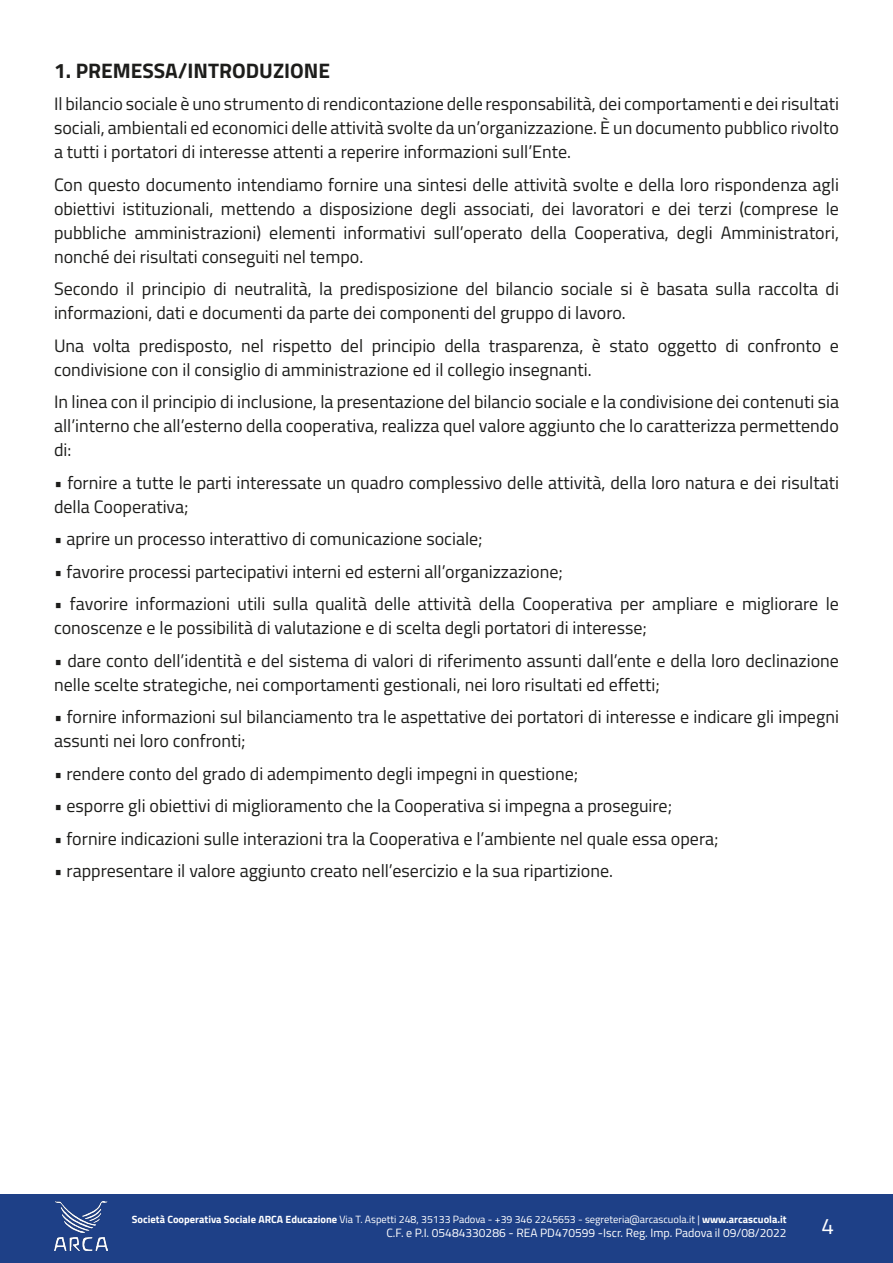
<style>
.page{position:relative;width:893px;height:1263px;background:#fff}
.page>*{position:absolute;margin:0;border:0;box-sizing:border-box;transform-origin:0 0}
.t1{font:22.5px "Titillium Web";color:#fff}
.t2{font:700 21px "Titillium Web";color:#1d1d1b}
.t3{font:18px/24px "Titillium Web";color:#1d1d1b}
.t4{font:12px "Titillium Web";color:#fff}
.t5{font:10.5px "Titillium Web";color:#fff}
.s1{font-weight:700}
</style>
<div class="page">
<div style="left:0;top:1195px;width:893px;height:68px;background:#1e4087"></div>
<img style="left:54px;top:1201px;width:53px;height:49px">
<p class="t2" style="left:54px;top:54px;width:278px">1. PREMESSA/INTRODUZIONE</p>
<p class="t3" style="left:54px;top:91px;width:786px;text-align:justify">Il bilancio sociale è uno strumento di rendicontazione delle responsabilità, dei comportamenti e dei risultati sociali, ambientali ed economici delle attività svolte da un’organizzazione. È un documento pubblico rivolto a tutti i portatori di interesse attenti a reperire informazioni sull’Ente.</p>
<p class="t3" style="left:54px;top:172px;width:786px;text-align:justify">Con questo documento intendiamo fornire una sintesi delle attività svolte e della loro rispondenza agli obiettivi istituzionali, mettendo a disposizione degli associati, dei lavoratori e dei terzi (comprese le pubbliche amministrazioni) elementi informativi sull’operato della Cooperativa, degli Amministratori, nonché dei risultati conseguiti nel tempo.</p>
<p class="t3" style="left:54px;top:276px;width:786px">Secondo il principio di neutralità, la predisposizione del bilancio sociale si è basata sulla raccolta di informazioni, dati e documenti da parte dei componenti del gruppo di lavoro.</p>
<p class="t3" style="left:54px;top:333px;width:786px">Una volta predisposto, nel rispetto del principio della trasparenza, è stato oggetto di confronto e condivisione con il consiglio di amministrazione ed il collegio insegnanti.</p>
<p class="t3" style="left:54px;top:389px;width:786px;text-align:justify">In linea con il principio di inclusione, la presentazione del bilancio sociale e la condivisione dei contenuti sia all’interno che all’esterno della cooperativa, realizza quel valore aggiunto che lo caratterizza permettendo di:</p>
<p class="t3" style="left:54px;top:470px;width:786px">• fornire a tutte le parti interessate un quadro complessivo delle attività, della loro natura e dei risultati della Cooperativa;</p>
<p class="t3" style="left:54px;top:526px;width:430px">• aprire un processo interattivo di comunicazione sociale;</p>
<p class="t3" style="left:54px;top:559px;width:510px">• favorire processi partecipativi interni ed esterni all’organizzazione;</p>
<p class="t3" style="left:54px;top:591px;width:786px">• favorire informazioni utili sulla qualità delle attività della Cooperativa per ampliare e migliorare le conoscenze e le possibilità di valutazione e di scelta degli portatori di interesse;</p>
<p class="t3" style="left:54px;top:648px;width:786px">• dare conto dell’identità e del sistema di valori di riferimento assunti dall’ente e della loro declinazione nelle scelte strategiche, nei comportamenti gestionali, nei loro risultati ed effetti;</p>
<p class="t3" style="left:54px;top:704px;width:786px">• fornire informazioni sul bilanciamento tra le aspettative dei portatori di interesse e indicare gli impegni assunti nei loro confronti;</p>
<p class="t3" style="left:54px;top:761px;width:526px">• rendere conto del grado di adempimento degli impegni in questione;</p>
<p class="t3" style="left:54px;top:793px;width:620px">• esporre gli obiettivi di miglioramento che la Cooperativa si impegna a proseguire;</p>
<p class="t3" style="left:54px;top:826px;width:666px">• fornire indicazioni sulle interazioni tra la Cooperativa e l’ambiente nel quale essa opera;</p>
<p class="t3" style="left:54px;top:858px;width:560px">• rappresentare il valore aggiunto creato nell’esercizio e la sua ripartizione.</p>
<p class="t5" style="left:132px;top:1211px;width:656px"><span class="s1">Società Cooperativa Sociale ARCA Educazione</span> Via T. Aspetti 248, 35133 Padova - +39 346 2245653 - segreteria@arcascuola.it | <span class="s1">www.arcascuola.it</span></p>
<p class="t4" style="left:386px;top:1224px;width:402px">C.F. e P.I. 05484330286 - REA PD470599 -Iscr. Reg. Imp. Padova il 09/08/2022</p>
<p class="t1" style="left:821px;top:1210px;width:14px">4</p>
</div>
